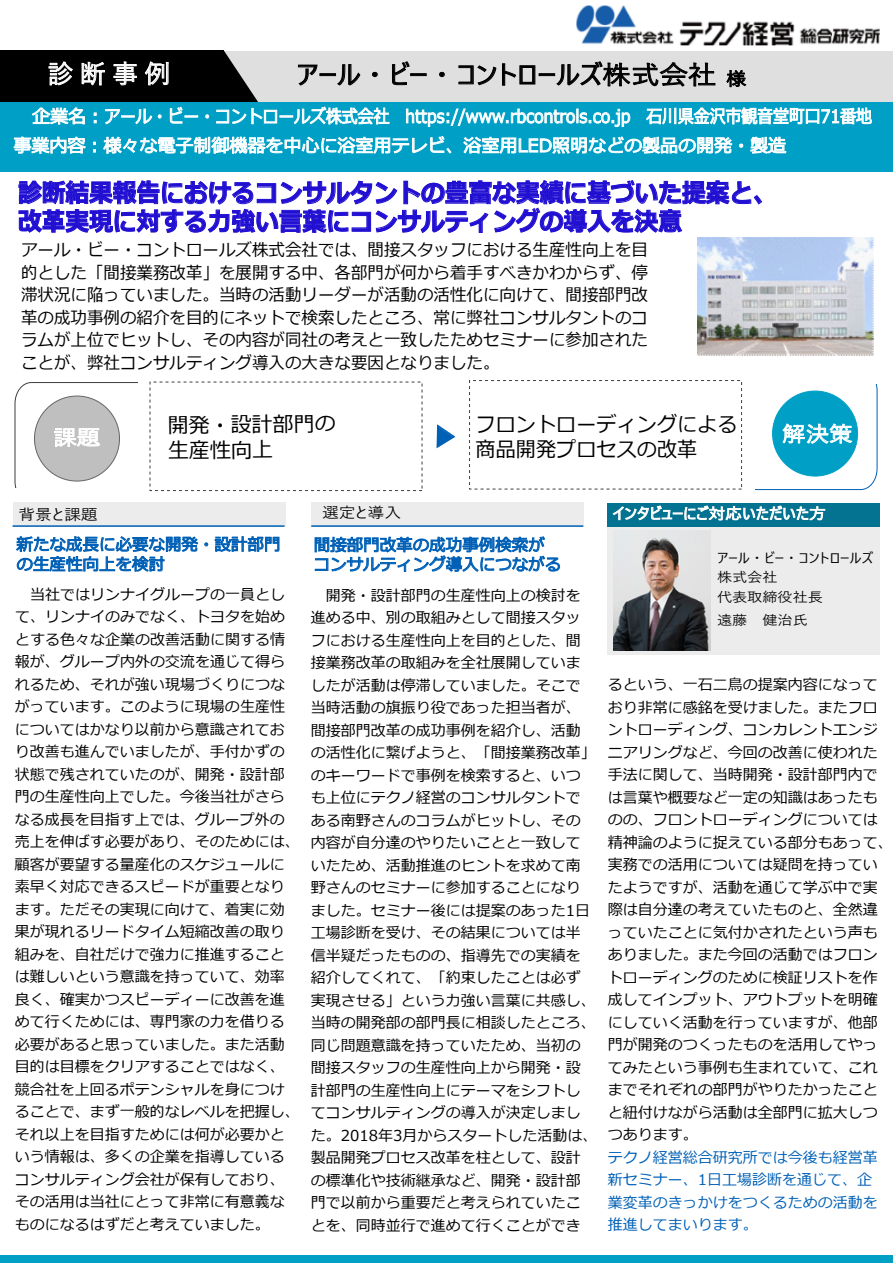
<style>
.page{position:relative;width:893px;height:1263px;background:#fff}
.page>*{position:absolute;margin:0;border:0;box-sizing:border-box;transform-origin:0 0}
.t1{font:700 25.5px/28.5px "Meiryo";color:#2210d2;scale:.93 1}
.t2{font:25.5px "Yu Gothic UI";color:#000;scale:1.12 1}
.t3{font:25.5px "Yu Gothic UI";color:#fff}
.t4{font:21px/25.2px "Meiryo";color:#000;scale:.96 1}
.t5{font:21px/25px "Meiryo";color:#000}
.t6{font:21px "Yu Gothic UI";color:#fff;scale:1.12 1}
.t7{font:18px/29.2px "Meiryo";color:#fff}
.t8{font:17.1px/22.5px "Meiryo";color:#000;text-align:justify;scale:.96 1}
.t9{font:16.5px/19.8px "Meiryo";color:#0060b6}
.t10{font:15px/22.5px "Meiryo";color:#000}
.t11{font:15px/22.5px "Meiryo";color:#0060b6}
.t12{font:15px "Yu Gothic UI";color:#fff;scale:1.12 1}
.t13{font:15px "Yu Gothic UI";color:#000;scale:1.12 1}
.t14{font:13.5px/19.5px "Yu Gothic UI";color:#000;scale:1.08 1}
.t15{font:13.5px "Yu Gothic UI";color:#000;scale:1.12 1}
.s1{font-size:18px}
</style>
<div class="page">
<div style="left:0;top:51px;width:893px;height:52px;background:#dfdfdf"></div>
<div style="left:0;top:50px;width:224px;height:54px;background:#000"></div>
<div style="left:0;top:102px;width:893px;height:69px;background:#00a0c6"></div>
<svg style="left:15px;top:382px;width:141px;height:110px"></svg>
<svg style="left:738px;top:382px;width:139px;height:108px"></svg>
<div style="left:311px;top:502px;width:272px;height:24px;background:#ececec"></div>
<hr style="left:311px;top:525px;width:272px;height:2px;background:#0060b6">
<div style="left:607px;top:503px;width:272px;height:25px;background:#047391"></div>
<svg style="left:612px;top:505px;width:214px;height:16px"></svg>
<div style="left:607px;top:527px;width:272px;height:127px;background:#ececec"></div>
<div style="left:0;top:1255px;width:893px;height:8px;background:#00a0c6"></div>
<img style="left:576px;top:5px;width:304px;height:41px">
<div style="left:13px;top:502px;width:272px;height:25px;background:#ececec"></div>
<svg style="left:19px;top:180px;width:743px;height:53px"></svg>
<svg style="left:215px;top:536px;width:64px;height:16px"></svg>
<svg style="left:16px;top:536px;width:182px;height:36px"></svg>
<svg style="left:315px;top:536px;width:245px;height:36px"></svg>
<div style="left:469px;top:380px;width:273px;height:109px;border:1px dashed #3f3f3f"></div>
<svg style="left:14px;top:51px;width:858px;height:103px"></svg>
<hr style="left:13px;top:525px;width:271px;height:2px;background:#0060b6">
<img style="left:614px;top:530px;width:96px;height:120px">
<img style="left:698px;top:237px;width:176px;height:119px">
<svg style="left:436px;top:424px;width:20px;height:25px"></svg>
<h1 class="t3" style="left:47px;top:50px;width:124px">診 断 事 例</h1>
<h1 class="t2" style="left:296px;top:51px;width:403px">アール・ビー・コントロールズ株式会社<span class="s1">様</span></h1>
<p class="t7" style="left:14px;top:103px;width:860px;text-indent:19px">企業名︓アール・ビー・コントロールズ株式会社　https://www.rbcontrols.co.jp　石川県金沢市観音堂町口71番地事業内容︓様々な電子制御機器を中心に浴室用テレビ、浴室用LED照明などの製品の開発・製造</p>
<h1 class="t1" style="left:18px;top:180px;width:817px">診断結果報告におけるコンサルタントの豊富な実績に基づいた提案と、改革実現に対する力強い言葉にコンサルティングの導入を決意</h1>
<p class="t8" style="left:21px;top:240px;width:655px">アール・ビー・コントロールズ株式会社では、間接スタッフにおける生産性向上を目的とした「間接業務改革」を展開する中、各部門が何から着手すべきかわからず、停滞状況に陥っていました。当時の活動リーダーが活動の活性化に向けて、間接部門改革の成功事例の紹介を目的にネットで検索したところ、常に弊社コンサルタントのコラムが上位でヒットし、その内容が同社の考えと一致したためセミナーに参加されたことが、弊社コンサルティング導入の大きな要因となりました。</p>
<h2 class="t5" style="left:167px;top:415px;width:170px;rotate:-1deg">開発・設計部門の生産性向上</h2>
<h2 class="t4" style="left:476px;top:413px;width:275px">フロントローディングによる商品開発プロセスの改革</h2>
<h2 class="t6" style="left:782px;top:414px;width:64px">解決策</h2>
<p class="t13" style="left:19px;top:500px;width:72px">背景と課題</p>
<p class="t9" style="left:16px;top:535px;width:265px">新たな成長に必要な開発・設計部門の生産性向上を検討</p>
<p class="t10" style="left:15px;top:584px;width:287px">　当社ではリンナイグループの一員として、リンナイのみでなく、トヨタを始めとする色々な企業の改善活動に関する情報が、グループ内外の交流を通じて得られるため、それが強い現場づくりにつながっています。このように現場の生産性についてはかなり以前から意識されており改善も進んでいましたが、手付かずの状態で残されていたのが、開発・設計部門の生産性向上でした。今後当社がさらなる成長を目指す上では、グループ外の売上を伸ばす必要があり、そのためには、顧客が要望する量産化のスケジュールに素早く対応できるスピードが重要となります。ただその実現に向けて、着実に効果が現れるリードタイム短縮改善の取り組みを、自社だけで強力に推進することは難しいという意識を持っていて、効率良く、確実かつスピーディーに改善を進めて行くためには、専門家の力を借りる必要があると思っていました。また活動目的は目標をクリアすることではなく、競合社を上回るポテンシャルを身につけることで、まず一般的なレベルを把握し、それ以上を目指すためには何が必要かという情報は、多くの企業を指導しているコンサルティング会社が保有しており、その活用は当社にとって非常に有意義なものになるはずだと考えていました。</p>
<p class="t13" style="left:322px;top:499px;width:72px">選定と導入</p>
<p class="t12" style="left:613px;top:500px;width:192px">インタビューにご対応いただいた方</p>
<p class="t14" style="left:717px;top:546px;width:146px">アール・ビー・コントロールズ株式会社<br>代表取締役社長</p>
<p class="t15" style="left:717px;top:608px;width:83px">遠藤　健治氏</p>
<p class="t9" style="left:314px;top:536px;width:249px">間接部門改革の成功事例検索がコンサルティング導入につながる</p>
<p class="t10" style="left:311px;top:585px;width:288px">　開発・設計部門の生産性向上の検討を進める中、別の取組みとして間接スタッフにおける生産性向上を目的とした、間接業務改革の取組みを全社展開していましたが活動は停滞していました。そこで当時活動の旗振り役であった担当者が、間接部門改革の成功事例を紹介し、活動の活性化に繋げようと、「間接業務改革」のキーワードで事例を検索すると、いつも上位にテクノ経営のコンサルタントである南野さんのコラムがヒットし、その内容が自分達のやりたいことと一致していたため、活動推進のヒントを求めて南野さんのセミナーに参加することになりました。セミナー後には提案のあった1日工場診断を受け、その結果については半信半疑だったものの、指導先での実績を紹介してくれて、「約束したことは必ず実現させる」という力強い言葉に共感し、当時の開発部の部門長に相談したところ、同じ問題意識を持っていたため、当初の間接スタッフの生産性向上から開発・設計部門の生産性向上にテーマをシフトしてコンサルティングの導入が決定しました。2018年3月からスタートした活動は、製品開発プロセス改革を柱として、設計の標準化や技術継承など、開発・設計部門で以前から重要だと考えられていたことを、同時並行で進めて行くことができ</p>
<p class="t10" style="left:608px;top:674px;width:287px">るという、一石二鳥の提案内容になっており非常に感銘を受けました。またフロントローディング、コンカレントエンジニアリングなど、今回の改善に使われた手法に関して、当時開発・設計部門内では言葉や概要など一定の知識はあったものの、フロントローディングについては精神論のように捉えている部分もあって、実務での活用については疑問を持っていたようですが、活動を通じて学ぶ中で実際は自分達の考えていたものと、全然違っていたことに気付かされたという声もありました。また今回の活動ではフロントローディングのために検証リストを作成してインプット、アウトプットを明確にしていく活動を行っていますが、他部門が開発のつくったものを活用してやってみたという事例も生まれていて、これまでそれぞれの部門がやりたかったことと紐付けながら活動は全部門に拡大しつつあります。</p>
<p class="t11" style="left:608px;top:1147px;width:272px">テクノ経営総合研究所では今後も経営革新セミナー、1日工場診断を通じて、企業変革のきっかけをつくるための活動を推進してまいります。</p>
</div>
